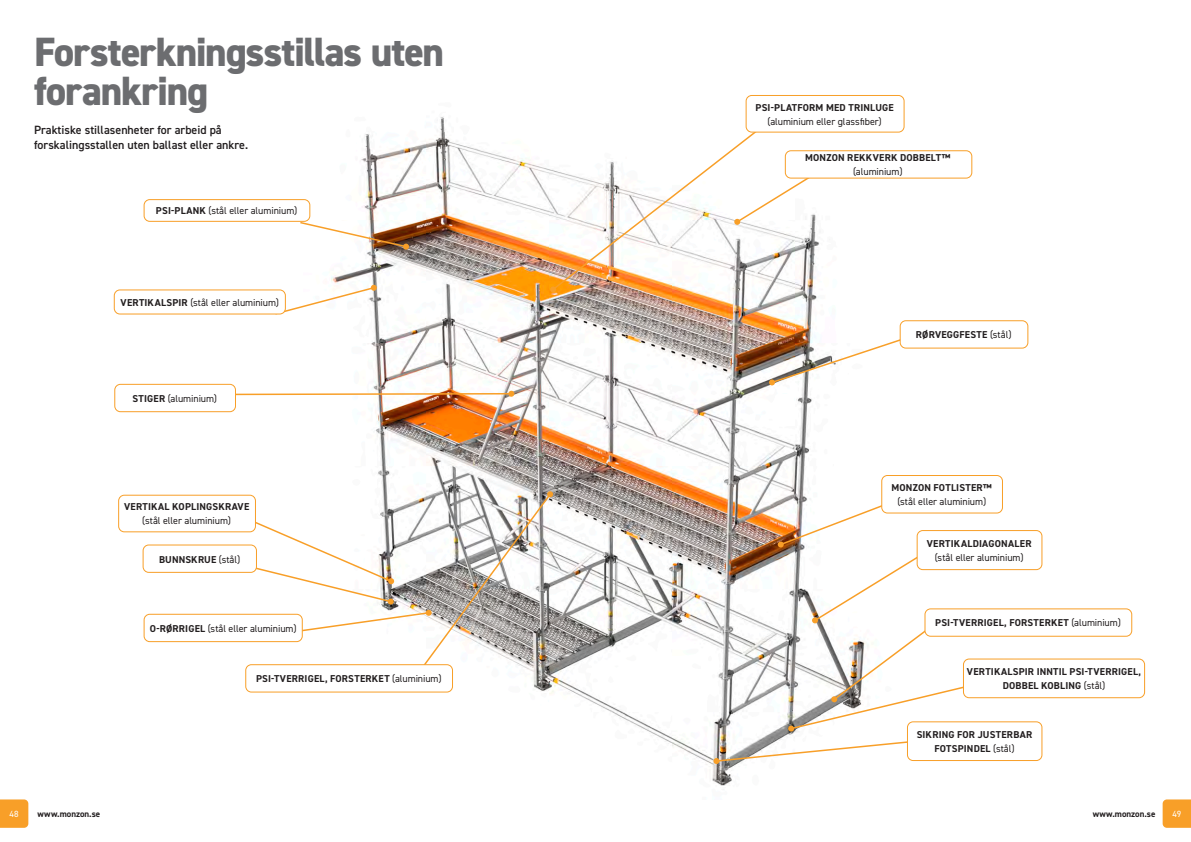
<style>
.page{position:relative;width:1191px;height:842px;background:#fff}
.page>*{position:absolute;margin:0;border:0;box-sizing:border-box;transform-origin:0 0}
.t1{font:800 41px/39px "DIN2014";letter-spacing:-.03em;color:#6c6d70}
.t2{font:600 12px/14.4px "DIN2014";color:#231f20}
.t3{font:700 10px/14px "DIN2014";letter-spacing:.02em;color:#231f20;text-align:center}
.t4{font:10px "DIN2014";letter-spacing:-.01em;color:#231f20}
.t5{font:700 9px "DIN2014";color:#231f20}
.t6{font:9px "DIN2014";color:#fff}
.s1{font-weight:700}
.s2{font-weight:400}
</style>
<div class="page">
<img style="left:285px;top:99px;width:620px;height:687px">
<svg style="left:274px;top:285px;width:103px;height:31px"></svg>
<svg style="left:237px;top:491px;width:316px;height:186px"></svg>
<svg style="left:550px;top:123px;width:294px;height:169px"></svg>
<img style="left:769px;top:336px;width:136px;height:49px">
<svg style="left:236px;top:391px;width:278px;height:6px"></svg>
<svg style="left:777px;top:500px;width:199px;height:232px"></svg>
<svg style="left:298px;top:221px;width:111px;height:29px"></svg>
<svg style="left:713px;top:739px;width:196px;height:25px"></svg>
<svg style="left:0;top:799px;width:28px;height:29px"></svg>
<svg style="left:1162px;top:799px;width:29px;height:29px"></svg>
<div style="left:143px;top:545px;width:113px;height:27px;background:#fff;border-radius:6px"></div>
<div style="left:143px;top:544px;width:114px;height:29px;border:1px solid #f89f28;border-radius:6px"></div>
<div style="left:119px;top:495px;width:136px;height:37px;background:#fff;border-radius:6px"></div>
<div style="left:118px;top:495px;width:138px;height:37px;border:1px solid #f89f28;border-radius:6px"></div>
<div style="left:900px;top:321px;width:127px;height:27px;background:#fff;border-radius:6px"></div>
<div style="left:899px;top:320px;width:129px;height:29px;border:1px solid #f89f28;border-radius:6px"></div>
<div style="left:114px;top:290px;width:171px;height:24px;background:#fff;border-radius:6px"></div>
<div style="left:114px;top:289px;width:172px;height:25px;border:1px solid #f89f28;border-radius:6px"></div>
<div style="left:246px;top:665px;width:206px;height:27px;background:#fff;border-radius:6px"></div>
<div style="left:245px;top:664px;width:208px;height:28px;border:1px solid #f89f28;border-radius:6px"></div>
<div style="left:144px;top:614px;width:158px;height:28px;background:#fff;border-radius:6px"></div>
<div style="left:144px;top:614px;width:159px;height:28px;border:1px solid #f89f28;border-radius:6px"></div>
<div style="left:785px;top:151px;width:186px;height:27px;background:#fff;border-radius:6px"></div>
<div style="left:785px;top:150px;width:187px;height:29px;border:1px solid #f89f28;border-radius:6px"></div>
<div style="left:925px;top:609px;width:206px;height:27px;background:#fff;border-radius:6px"></div>
<div style="left:924px;top:608px;width:208px;height:29px;border:1px solid #f89f28;border-radius:6px"></div>
<div style="left:917px;top:530px;width:125px;height:40px;background:#fff;border-radius:6px"></div>
<div style="left:916px;top:530px;width:126px;height:40px;border:1px solid #f89f28;border-radius:6px"></div>
<div style="left:114px;top:384px;width:122px;height:28px;border:1px solid #f89f28;border-radius:6px"></div>
<div style="left:144px;top:200px;width:166px;height:21px;background:#fff;border-radius:6px"></div>
<div style="left:144px;top:199px;width:166px;height:23px;border:1px solid #f89f28;border-radius:6px"></div>
<div style="left:881px;top:475px;width:121px;height:38px;background:#fff;border-radius:6px"></div>
<div style="left:881px;top:475px;width:122px;height:38px;border:1px solid #f89f28;border-radius:6px"></div>
<div style="left:746px;top:95px;width:158px;height:37px;background:#fff;border-radius:6px"></div>
<div style="left:745px;top:95px;width:159px;height:38px;border:1px solid #f89f28;border-radius:6px"></div>
<div style="left:963px;top:659px;width:181px;height:39px;background:#fff;border-radius:6px"></div>
<div style="left:963px;top:658px;width:182px;height:40px;border:1px solid #f89f28;border-radius:6px"></div>
<div style="left:907px;top:722px;width:135px;height:38px;background:#fff;border-radius:6px"></div>
<div style="left:907px;top:721px;width:135px;height:40px;border:1px solid #f89f28;border-radius:6px"></div>
<h1 class="t1" style="left:34px;top:32px;width:412px">Forsterkningsstillas uten forankring</h1>
<p class="t2" style="left:34px;top:123px;width:216px">Praktiske stillasenheter for arbeid på forskalingsstallen uten ballast eller ankre.</p>
<p class="t4" style="left:156px;top:205px;width:143px"><span class="s1">PSI-PLANK</span> (stål eller aluminium)</p>
<p class="t4" style="left:121px;top:296px;width:160px"><span class="s1">VERTIKALSPIR</span> (stål eller aluminium)</p>
<p class="t4" style="left:132px;top:392px;width:86px"><span class="s1">STIGER</span> (aluminium)</p>
<p class="t3" style="left:124px;top:500px;width:127px">VERTIKAL KOPLINGSKRAVE</p>
<p class="t4" style="left:142px;top:515px;width:90px">(stål eller aluminium)</p>
<p class="t3" style="left:159px;top:552px;width:83px">BUNNSKRUE <span class="s2">(stål)</span></p>
<p class="t4" style="left:150px;top:622px;width:148px"><span class="s1">O-RØRRIGEL</span> (stål eller aluminium)</p>
<p class="t3" style="left:256px;top:672px;width:187px">PSI-TVERRIGEL, FORSTERKET <span class="s2">(aluminium)</span></p>
<p class="t3" style="left:755px;top:100px;width:140px">PSI-PLATFORM MED TRINLUGE</p>
<p class="t4" style="left:767px;top:115px;width:116px">(aluminium eller glassfiber)</p>
<p class="t3" style="left:805px;top:151px;width:147px">MONZON REKKVERK DOBBELT™</p>
<p class="t4" style="left:853px;top:166px;width:51px">(aluminium)</p>
<p class="t3" style="left:916px;top:328px;width:97px">RØRVEGGFESTE <span class="s2">(stål)</span></p>
<p class="t3" style="left:891px;top:481px;width:102px">MONZON FOTLISTER™</p>
<p class="t4" style="left:897px;top:495px;width:90px">(stål eller aluminium)</p>
<p class="t3" style="left:926px;top:536px;width:106px">VERTIKALDIAGONALER</p>
<p class="t4" style="left:934px;top:551px;width:90px">(stål eller aluminium)</p>
<p class="t3" style="left:935px;top:616px;width:187px">PSI-TVERRIGEL, FORSTERKET <span class="s2">(aluminium)</span></p>
<p class="t3" style="left:967px;top:665px;width:176px">VERTIKALSPIR INNTIL PSI-TVERRIGEL,<br>DOBBEL KOBLING <span class="s2">(stål)</span></p>
<p class="t3" style="left:916px;top:727px;width:117px">SIKRING FOR JUSTERBAR<br>FOTSPINDEL <span class="s2">(stål)</span></p>
<p class="t6" style="left:10px;top:808px;width:11px">48</p>
<p class="t5" style="left:38px;top:808px;width:64px">www.monzon.se</p>
<p class="t5" style="left:1092px;top:808px;width:64px">www.monzon.se</p>
<p class="t6" style="left:1172px;top:808px;width:10px">49</p>
</div>
